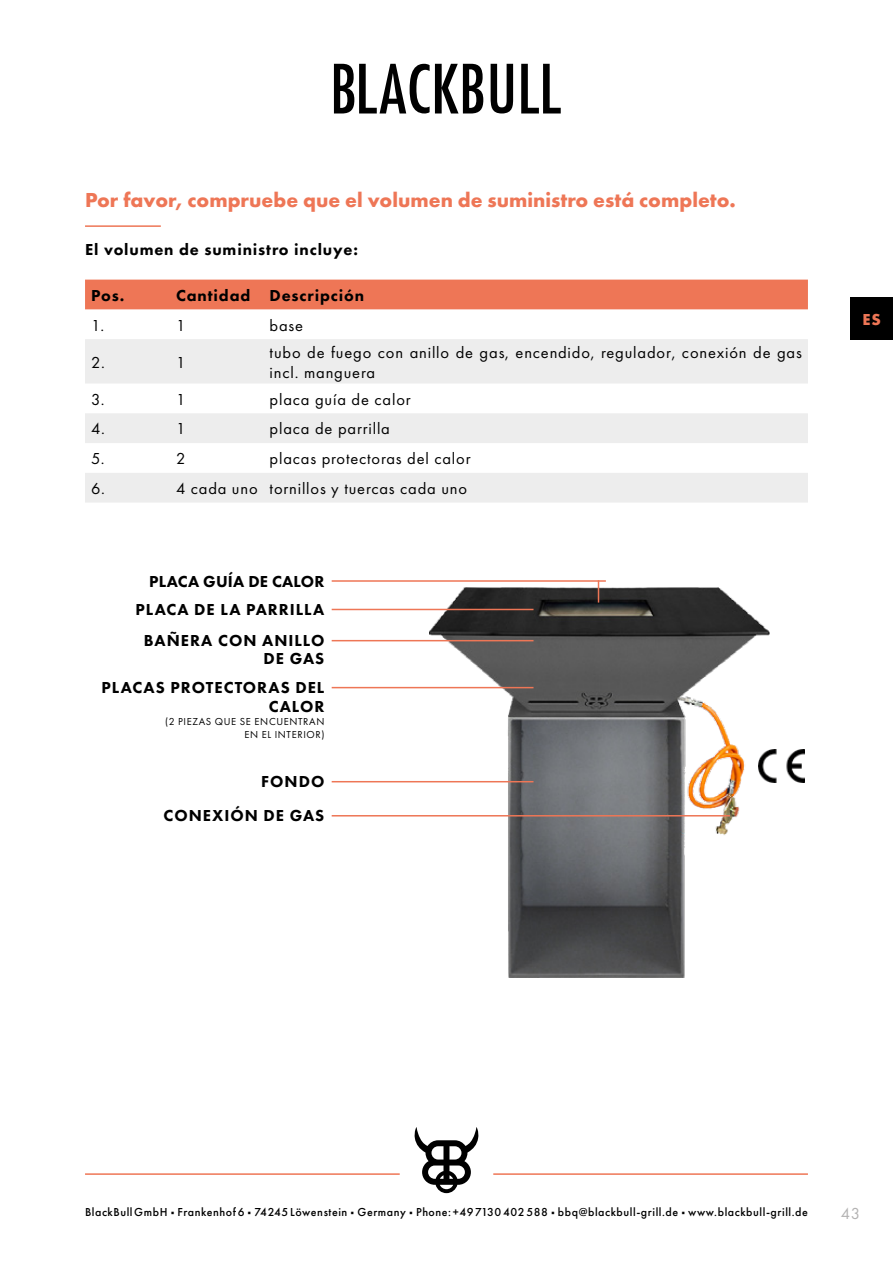
<style>
.page{position:relative;width:893px;height:1263px;background:#fff}
.page>*{position:absolute;margin:0;border:0;box-sizing:border-box;transform-origin:0 0}
.t1{font:700 21px "Futura PT";color:#ee7656}
.t2{font:16.5px/19.8px "Futura PT";letter-spacing:.05em;color:#000}
.t3{font:800 16.5px/28.5px "Futura PT";letter-spacing:.05em;color:#000;text-align:right}
.t4{font:16.5px "Futura PT";color:#b3b2b2}
.t5{font:700 16.5px "Futura PT";color:#ee7656}
.t6{font:500 12px "Futura PT";letter-spacing:.045em;color:#000}
.t7{font:10.5px/12.6px "Futura PT";letter-spacing:.06em;color:#000;text-align:right}
.s1{font-family:"Acumin Pro";font-weight:400}
</style>
<div class="page">
<svg style="left:334px;top:64px;width:149px;height:49px"></svg>
<svg style="left:491px;top:64px;width:22px;height:49px"></svg>
<svg style="left:521px;top:64px;width:40px;height:49px"></svg>
<svg style="left:415px;top:1127px;width:63px;height:66px"></svg>
<hr style="left:493px;top:1173px;width:315px;height:2px;background:#ee7656">
<hr style="left:85px;top:1173px;width:315px;height:2px;background:#ee7656">
<div style="left:850px;top:298px;width:43px;height:42px;background:#000"></div>
<img style="left:429px;top:588px;width:340px;height:389px">
<hr style="left:85px;top:225px;width:76px;height:2px;background:#ee7656">
<div style="left:85px;top:280px;width:723px;height:29px;background:#ee7656"></div>
<svg style="left:85px;top:339px;width:723px;height:164px;fill:#ededed"></svg>
<hr style="left:332px;top:781px;width:201px;height:1px;background:#ee7656">
<hr style="left:332px;top:815px;width:398px;height:1px;background:#ee7656">
<hr style="left:332px;top:640px;width:201px;height:1px;background:#ee7656">
<hr style="left:332px;top:580px;width:274px;height:2px;background:#ee7656">
<hr style="left:332px;top:609px;width:201px;height:1px;background:#ee7656">
<hr style="left:332px;top:687px;width:201px;height:1px;background:#ee7656">
<svg style="left:598px;top:582px;width:1px;height:20px"></svg>
<img style="left:759px;top:749px;width:46px;height:33px">
<p class="t1" style="left:85px;top:187px;width:652px">Por favor, compruebe que el volumen de suministro está completo.</p>
<p class="t3" style="left:85px;top:235px;width:274px">El volumen de suministro incluye:</p>
<p class="t3" style="left:91px;top:281px;width:35px">Pos.</p>
<p class="t3" style="left:176px;top:281px;width:189px">Cantidad Descripción</p>
<p class="t2" style="left:91px;top:315px;width:15px">1.</p>
<p class="t2" style="left:176px;top:315px;width:11px">1</p>
<p class="t2" style="left:270px;top:315px;width:35px">base</p>
<p class="t2" style="left:91px;top:352px;width:15px">2.</p>
<p class="t2" style="left:176px;top:352px;width:11px">1</p>
<p class="t2" style="left:270px;top:342px;width:534px">tubo de fuego con anillo de gas, encendido, regulador, conexión de gas incl. manguera</p>
<p class="t2" style="left:91px;top:389px;width:15px">3.</p>
<p class="t2" style="left:176px;top:389px;width:11px">1</p>
<p class="t2" style="left:270px;top:389px;width:143px">placa guía de calor</p>
<p class="t2" style="left:91px;top:419px;width:15px">4.</p>
<p class="t2" style="left:176px;top:419px;width:11px">1</p>
<p class="t2" style="left:270px;top:419px;width:122px">placa de parrilla</p>
<p class="t2" style="left:91px;top:449px;width:15px">5.</p>
<p class="t2" style="left:176px;top:449px;width:11px">2</p>
<p class="t2" style="left:270px;top:449px;width:202px">placas protectoras del calor</p>
<p class="t2" style="left:91px;top:478px;width:15px">6.</p>
<p class="t2" style="left:176px;top:478px;width:293px">4 cada uno tornillos y tuercas cada uno</p>
<p class="t3" style="left:135px;top:567px;width:191px">PLACA GUÍA DE CALOR<br>PLACA DE LA PARRILLA</p>
<p class="t3" style="left:144px;top:631px;width:182px;line-height:18px">BAÑERA CON ANILLO<br>DE GAS</p>
<p class="t3" style="left:101px;top:677px;width:224px;line-height:19.8px">PLACAS PROTECTORAS DEL<br>CALOR</p>
<p class="t7" style="left:165px;top:715px;width:161px">(2 PIEZAS QUE SE ENCUENTRAN<br>EN EL INTERIOR)</p>
<p class="t3" style="left:163px;top:764px;width:162px;line-height:34px">FONDO<br>CONEXIÓN DE GAS</p>
<p class="t5" style="left:862px;top:309px;width:20px">ES</p>
<p class="t6" style="left:85px;top:1205px;width:724px">BlackBull GmbH <span class="s1">•</span> Frankenhof 6 <span class="s1">•</span> 74245 Löwenstein <span class="s1">•</span> Germany <span class="s1">•</span> Phone: +49 7130 402 588 <span class="s1">•</span> bbq@blackbull-grill.de <span class="s1">•</span> www.blackbull-grill.de</p>
<p class="t4" style="left:841px;top:1204px;width:21px">43</p>
</div>
